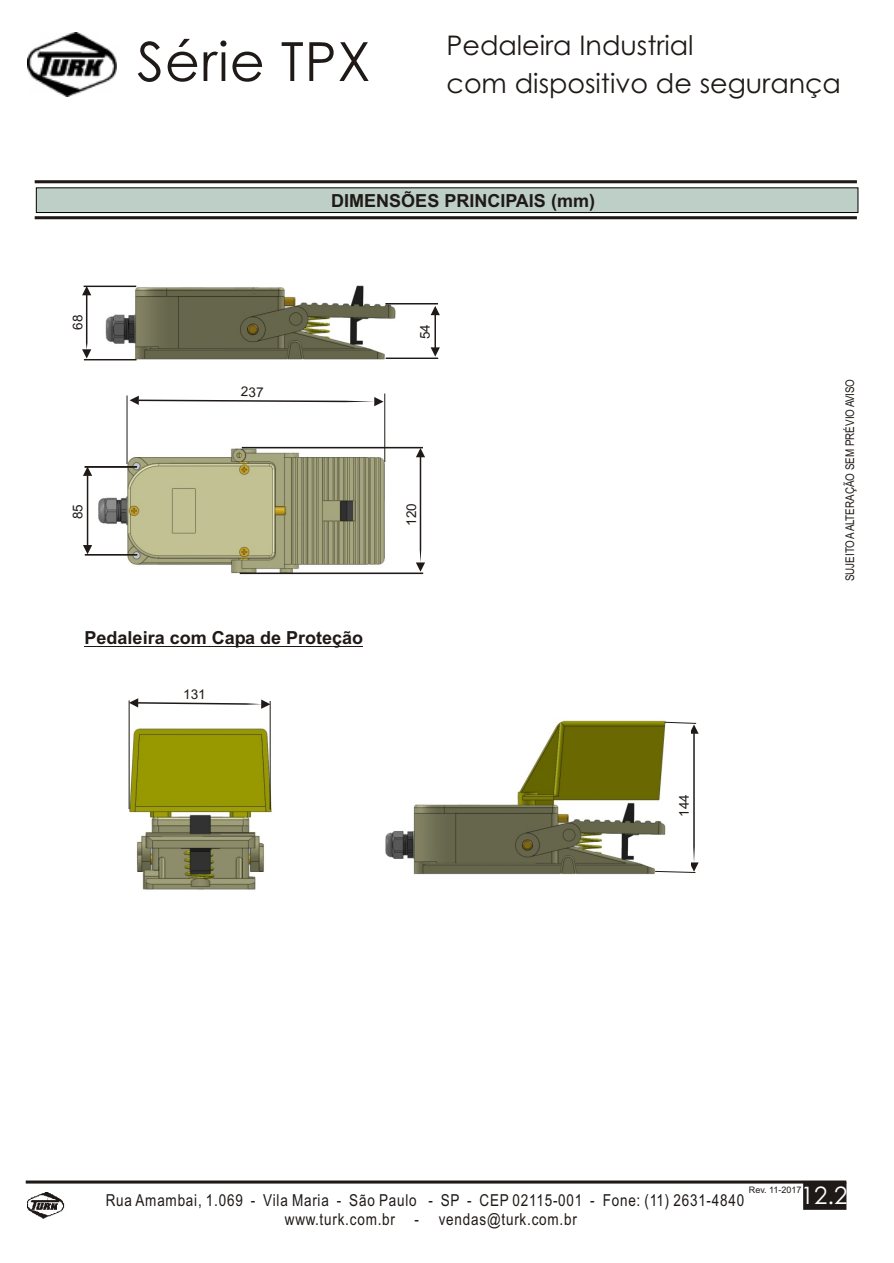
<style>
.page{position:relative;width:894px;height:1263px;background:#fff}
.page>*{position:absolute;margin:0;border:0;box-sizing:border-box;transform-origin:0 0}
.t1{font:54px "Century Gothic";letter-spacing:.015em;color:#1f1a17}
.t2{font:27px/38.2px "Century Gothic";color:#1f1a17}
.t3{font:24px "Century Gothic";color:#fff}
.t4{font:700 18px "Arial";color:#1f1a17}
.t5{font:16.5px/19px "Arial Narrow";letter-spacing:.045em;color:#1f1a17}
.t6{font:13.5px "Arial";color:#1f1a17}
.t7{font:12px "Arial Narrow";color:#1f1a17}
.t8{font:9px "Arial";color:#1f1a17}
</style>
<div class="page">
<img style="left:27px;top:32px;width:89px;height:64px">
<hr style="left:26px;top:1181px;width:820px;height:3px;background:#1f1a17">
<img style="left:27px;top:1192px;width:38px;height:27px">
<div style="left:803px;top:1182px;width:43px;height:28px;background:#1f1a17;border:1px solid #1f1a17"></div>
<hr style="left:35px;top:180px;width:822px;height:3px;background:#1f1a17">
<div style="left:36px;top:187px;width:822px;height:26px;background:#bdcfc7;border:1px solid #000"></div>
<hr style="left:35px;top:216px;width:822px;height:3px;background:#1f1a17">
<hr style="left:85px;top:646px;width:278px;height:1px;background:#1f1a17">
<img style="left:385px;top:720px;width:281px;height:155px">
<svg style="left:654px;top:721px;width:45px;height:152px"></svg>
<img style="left:129px;top:795px;width:143px;height:95px">
<img style="left:102px;top:285px;width:300px;height:76px">
<img style="left:92px;top:446px;width:301px;height:129px">
<svg style="left:416px;top:448px;width:9px;height:124px"></svg>
<div style="left:242px;top:447px;width:181px;height:1px;border:1px solid #1f1a17"></div>
<div style="left:240px;top:573px;width:183px;height:1px;border:1px solid #1f1a17"></div>
<div style="left:85px;top:466px;width:52px;height:2px;border:1px solid #1f1a17"></div>
<div style="left:85px;top:554px;width:52px;height:1px;border:1px solid #1f1a17"></div>
<svg style="left:83px;top:467px;width:9px;height:87px"></svg>
<div style="left:385px;top:303px;width:53px;height:1px;border:1px solid #1f1a17"></div>
<div style="left:386px;top:358px;width:52px;height:1px;border:1px solid #1f1a17"></div>
<svg style="left:431px;top:306px;width:9px;height:51px"></svg>
<div style="left:84px;top:286px;width:52px;height:1px;border:1px solid #1f1a17"></div>
<div style="left:84px;top:359px;width:52px;height:1px;border:1px solid #1f1a17"></div>
<svg style="left:82px;top:286px;width:9px;height:73px"></svg>
<svg style="left:128px;top:698px;width:143px;height:112px"></svg>
<svg style="left:126px;top:393px;width:260px;height:72px"></svg>
<h1 class="t1" style="left:137px;top:40px;width:235px">Série TPX</h1>
<h2 class="t2" style="left:447px;top:28px;width:396px">Pedaleira Industrial<br>com dispositivo de segurança</h2>
<p class="t6" style="left:73px;top:330px;width:17px;rotate:-90deg">68</p>
<p class="t6" style="left:73px;top:519px;width:17px;rotate:-90deg">85</p>
<p class="t4" style="left:331px;top:194px;width:265px">DIMENSÕES PRINCIPAIS (mm)</p>
<p class="t6" style="left:420px;top:339px;width:17px;rotate:-90deg">54</p>
<p class="t6" style="left:406px;top:526px;width:24px;rotate:-90deg">120</p>
<p class="t4" style="left:85px;top:631px;width:280px">Pedaleira com Capa de Proteção</p>
<p class="t6" style="left:679px;top:817px;width:24px;rotate:-90deg">144</p>
<p class="t7" style="left:845px;top:581px;width:204px;rotate:-90deg">SUJEITOAALTERAÇÃO SEM PRÉVIOAVISO</p>
<p class="t8" style="left:749px;top:1186px;width:54px">Rev. 11-2017</p>
<h3 class="t3" style="left:801px;top:1186px;width:48px">12.2</h3>
<p class="t5" style="left:285px;top:1193px;width:461px;text-indent:-179px">Rua Amambai, 1.069 - Vila Maria - São Paulo - SP - CEP 02115-001 - Fone: (11) 2631-4840 www.turk.com.br - vendas@turk.com.br</p>
</div>
